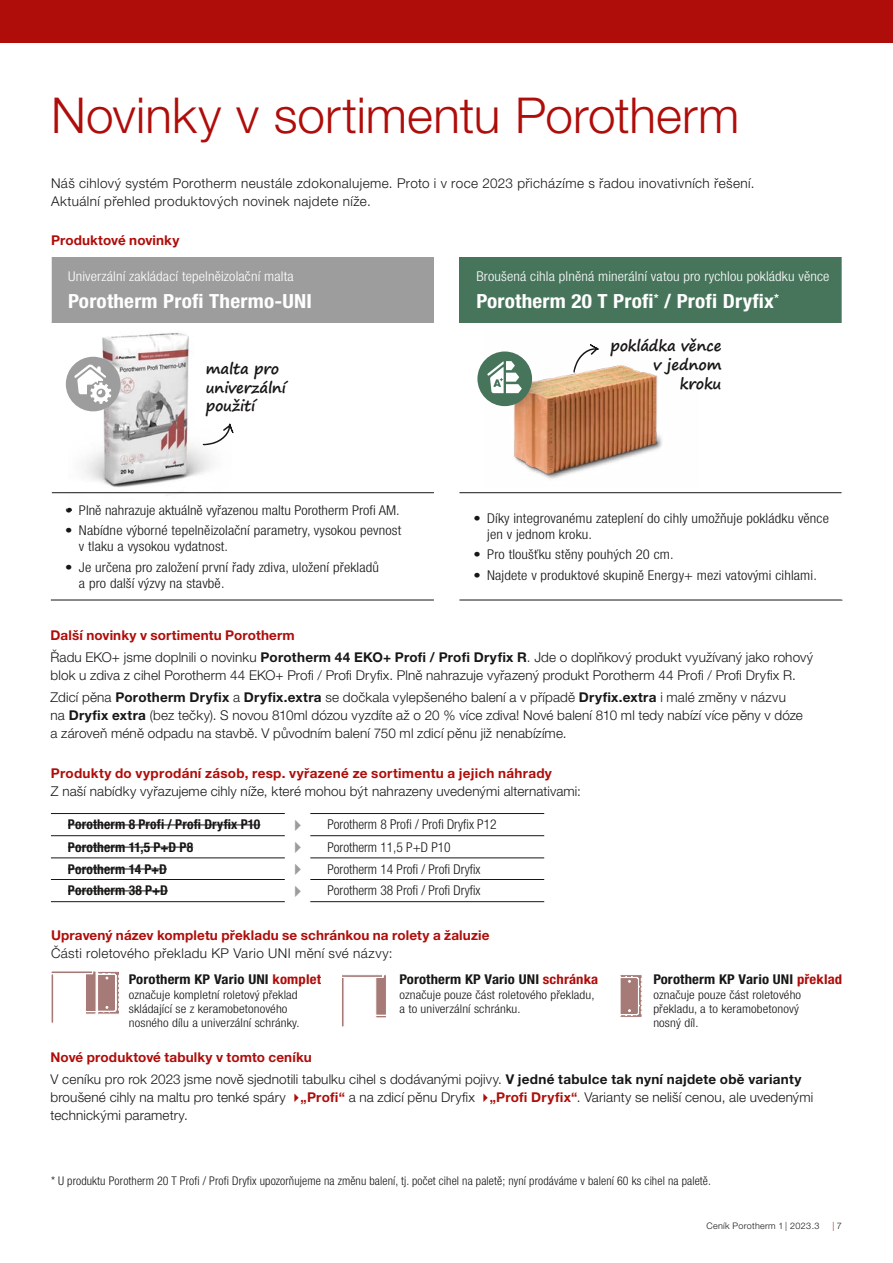
<style>
.page{position:relative;width:893px;height:1263px;background:#fff}
.page>*{position:absolute;margin:0;border:0;box-sizing:border-box;transform-origin:0 0}
.t1{font:300 49.5px "Helvetica Neue LT Pro";color:#af0d0a}
.t2{font:700 condensed 19.5px "Helvetica Neue LT Pro";letter-spacing:.01em;color:#fff;scale:1.09 1}
.t3{font:700 14.85px/18.9px "Segoe Print";letter-spacing:-.01em;color:#181716;text-align:right}
.t4{font:300 13.5px/22.2px "Helvetica Neue LT Pro";letter-spacing:.01em;color:#181716}
.t5{font:300 condensed 13.5px/16.2px "Helvetica Neue LT Pro";letter-spacing:.01em;color:#181716;scale:1.09 1}
.t6{font:300 13.5px/18px "Helvetica Neue LT Pro";letter-spacing:.03em;color:#181716}
.t7{font:700 13.5px "Helvetica Neue LT Pro";letter-spacing:.01em;color:#af0d0a}
.t8{font:300 condensed 13.5px "Helvetica Neue LT Pro";letter-spacing:.01em;color:#181716}
.t9{font:300 condensed 13.5px "Helvetica Neue LT Pro";letter-spacing:.01em;color:#fff;scale:1.09 1}
.t10{font:700 condensed 13.5px "Helvetica Neue LT Pro";letter-spacing:.01em;color:#181716}
.t11{font:700 condensed 13.5px "Helvetica Neue LT Pro";letter-spacing:.01em;color:#181716;scale:1.09 1}
.t12{font:300 condensed 12px/14.4px "Helvetica Neue LT Pro";letter-spacing:.01em;color:#181716;scale:1.09 1}
.t13{font:300 condensed 12px "Helvetica Neue LT Pro";letter-spacing:.01em;color:#181716}
.t14{font:300 9px "Helvetica Neue LT Pro";letter-spacing:.03em;color:#181716}
.t15{font:300 9px "Helvetica Neue LT Pro";color:#af0d0a}
.s1{font-weight:700;color:#af0d0a}
.s2{font-weight:700}
.s3{color:#9c9c9d}
.s4{font-weight:700;font-stretch:condensed}
.s5{font-weight:700;font-stretch:condensed;color:#af0d0a}
.s6{color:#af0d0a}
.s7{color:#181716}
</style>
<div class="page">
<div style="left:0;top:0;width:893px;height:43px;background:#af0d0a"></div>
<div style="left:51px;top:257px;width:383px;height:66px;background:#9d9d9d"></div>
<div style="left:459px;top:257px;width:383px;height:66px;background:#47755b"></div>
<hr style="left:52px;top:492px;width:382px;height:1px;background:#181716">
<hr style="left:459px;top:492px;width:383px;height:1px;background:#181716">
<hr style="left:459px;top:600px;width:383px;height:1px;background:#181716">
<hr style="left:51px;top:257px;width:1px;height:66px;background:#fff">
<hr style="left:51px;top:600px;width:383px;height:1px;background:#181716">
<img style="left:484px;top:352px;width:178px;height:127px">
<div style="left:477px;top:351px;width:55px;height:55px;background:#47755b;border-radius:50%"></div>
<svg style="left:487px;top:361px;width:35px;height:32px"></svg>
<svg style="left:573px;top:344px;width:26px;height:29px"></svg>
<img style="left:69px;top:333px;width:162px;height:161px">
<svg style="left:66px;top:357px;width:54px;height:54px"></svg>
<svg style="left:203px;top:423px;width:31px;height:22px"></svg>
<hr style="left:51px;top:813px;width:234px;height:1px;background:#181716">
<hr style="left:310px;top:813px;width:234px;height:1px;background:#181716">
<hr style="left:51px;top:835px;width:234px;height:1px;background:#181716">
<hr style="left:310px;top:835px;width:234px;height:1px;background:#181716">
<hr style="left:51px;top:858px;width:234px;height:1px;background:#181716">
<hr style="left:310px;top:858px;width:234px;height:1px;background:#181716">
<hr style="left:51px;top:879px;width:234px;height:1px;background:#181716">
<hr style="left:310px;top:879px;width:234px;height:1px;background:#181716">
<hr style="left:51px;top:901px;width:234px;height:1px;background:#181716">
<hr style="left:310px;top:901px;width:234px;height:1px;background:#181716">
<hr style="left:68px;top:824px;width:192px;height:1px;background:#181716">
<hr style="left:68px;top:847px;width:125px;height:1px;background:#181716">
<hr style="left:68px;top:869px;width:99px;height:1px;background:#181716">
<hr style="left:68px;top:890px;width:100px;height:1px;background:#181716">
<svg style="left:51px;top:971px;width:68px;height:52px"></svg>
<svg style="left:620px;top:975px;width:22px;height:42px"></svg>
<svg style="left:342px;top:975px;width:44px;height:52px"></svg>
<h1 class="t1" style="left:51px;top:85px;width:690px">Novinky v sortimentu Porotherm</h1>
<p class="t6" style="left:51px;top:174px;width:705px">Náš cihlový systém Porotherm neustále zdokonalujeme. Proto i v roce 2023 přicházíme s řadou inovativních řešení.<br>Aktuální přehled produktových novinek najdete níže.</p>
<p class="t7" style="left:51px;top:232px;width:130px">Produktové novinky</p>
<p class="t9" style="left:68px;top:268px;width:208px">Univerzální zakládací tepelněizolační malta</p>
<h2 class="t2" style="left:68px;top:290px;width:225px">Porotherm Profi Thermo-UNI</h2>
<p class="t3" style="left:206px;top:358px;width:82px;text-align:left">malta pro univerzální použití</p>
<p class="t5" style="left:65px;top:501px;width:308px">• Plně nahrazuje aktuálně vyřazenou maltu Porotherm Profi AM.</p>
<p class="t5" style="left:79px;top:522px;width:297px;text-indent:-14px">• Nabídne výborné tepelněizolační parametry, vysokou pevnost v tlaku a vysokou vydatnost.</p>
<p class="t5" style="left:79px;top:559px;width:277px;text-indent:-14px">• Je určena pro založení první řady zdiva, uložení překladů a pro další výzvy na stavbě.</p>
<p class="t9" style="left:476px;top:268px;width:325px">Broušená cihla plněná minerální vatou pro rychlou pokládku věnce</p>
<h2 class="t2" style="left:476px;top:290px;width:279px">Porotherm 20 T Profi<sup>*</sup> / Profi Dryfix<sup>*</sup></h2>
<p class="t3" style="left:610px;top:336px;width:113px">pokládka věnce v jednom kroku</p>
<p class="t5" style="left:487px;top:510px;width:315px;text-indent:-14px">• Díky integrovanému zateplení do cihly umožňuje pokládku věnce jen v jednom kroku.</p>
<p class="t5" style="left:473px;top:546px;width:185px">• Pro tloušťku stěny pouhých 20 cm.</p>
<p class="t5" style="left:473px;top:567px;width:317px">• Najdete v produktové skupině Energy+ mezi vatovými cihlami.</p>
<p class="t4" style="left:51px;top:623px;width:764px"><span class="s1">Další novinky v sortimentu Porotherm<br></span>Řadu EKO+ jsme doplnili o novinku <span class="s2">Porotherm 44 EKO+ Profi / Profi Dryfix R</span>. Jde o doplňkový produkt využívaný jako rohový</p>
<p class="t4" style="left:51px;top:663px;width:747px">blok u zdiva z cihel Porotherm 44 EKO+ Profi / Profi Dryfix. Plně nahrazuje vyřazený produkt Porotherm 44 Profi / Profi Dryfix R.<br>Zdicí pěna <span class="s2">Porotherm Dryfix</span> a <span class="s2">Dryfix.extra</span> se dočkala vylepšeného balení a v případě <span class="s2">Dryfix.extra</span> i malé změny v názvu</p>
<p class="t4" style="left:51px;top:706px;width:754px;line-height:18px">na <span class="s2">Dryfix extra</span> (bez tečky). S novou 810ml dózou vyzdíte až o 20 % více zdiva! Nové balení 810 ml tedy nabízí více pěny v dóze a zároveň méně odpadu na stavbě. V původním balení 750 ml zdicí pěnu již nenabízíme.</p>
<p class="t7" style="left:51px;top:764px;width:502px">Produkty do vyprodání zásob, resp. vyřazené ze sortimentu a jejich náhrady</p>
<p class="t4" style="left:51px;top:779px;width:531px">Z naší nabídky vyřazujeme cihly níže, které mohou být nahrazeny uvedenými alternativami:</p>
<p class="t10" style="left:68px;top:816px;width:194px">Porotherm 8 Profi / Profi Dryfix P10</p>
<p class="t8" style="left:289px;top:817px;width:210px"><span class="s3">⏵</span> Porotherm 8 Profi / Profi Dryfix P12</p>
<p class="t10" style="left:68px;top:839px;width:127px">Porotherm 11,5 P+D P8</p>
<p class="t8" style="left:289px;top:839px;width:164px"><span class="s3">⏵</span> Porotherm 11,5 P+D P10</p>
<p class="t10" style="left:68px;top:860px;width:101px">Porotherm 14 P+D</p>
<p class="t8" style="left:289px;top:861px;width:193px"><span class="s3">⏵</span> Porotherm 14 Profi / Profi Dryfix</p>
<p class="t10" style="left:68px;top:882px;width:101px">Porotherm 38 P+D</p>
<p class="t8" style="left:289px;top:883px;width:193px"><span class="s3">⏵</span> Porotherm 38 Profi / Profi Dryfix</p>
<p class="t7" style="left:51px;top:927px;width:440px">Upravený název kompletu překladu se schránkou na rolety a žaluzie</p>
<p class="t6" style="left:51px;top:940px;width:343px;line-height:25.7px;text-align:center">Části roletového překladu KP Vario UNI mění své názvy:<br><span class="s4">Porotherm KP Vario UNI</span> <span class="s5">komplet</span></p>
<p class="t12" style="left:129px;top:987px;width:158px">označuje kompletní roletový překlad skládající se z keramobetonového nosného dílu a univerzální schránky.</p>
<p class="t11" style="left:399px;top:971px;width:184px">Porotherm KP Vario UNI <span class="s6">schránka</span></p>
<p class="t12" style="left:399px;top:987px;width:181px">označuje pouze část roletového překladu, a to univerzální schránku.</p>
<p class="t11" style="left:653px;top:971px;width:175px">Porotherm KP Vario UNI <span class="s6">překlad</span></p>
<p class="t12" style="left:653px;top:987px;width:137px">označuje pouze část roletového překladu, a to keramobetonový nosný díl.</p>
<p class="t4" style="left:51px;top:1046px;width:752px"><span class="s1">Nové produktové tabulky v tomto ceníku<br></span>V ceníku pro rok 2023 jsme nově sjednotili tabulku cihel s dodávanými pojivy. <span class="s2">V jedné tabulce tak nyní najdete obě varianty</span></p>
<p class="t4" style="left:51px;top:1088px;width:764px;line-height:18px">broušené cihly na maltu pro tenké spáry <span class="s6">⏵</span><span class="s1">„Profi“</span> a na zdicí pěnu Dryfix <span class="s6">⏵</span><span class="s1">„Profi Dryfix“</span>. Varianty se neliší cenou, ale uvedenými technickými parametry.</p>
<p class="t13" style="left:51px;top:1174px;width:661px">* U produktu Porotherm 20 T Profi / Profi Dryfix upozorňujeme na změnu balení, tj. počet cihel na paletě; nyní prodáváme v balení 60 ks cihel na paletě.</p>
<p class="t14" style="left:706px;top:1220px;width:115px">Ceník Porotherm 1 | 2023.3</p>
<p class="t15" style="left:832px;top:1220px;width:11px">| <span class="s7">7</span></p>
</div>
